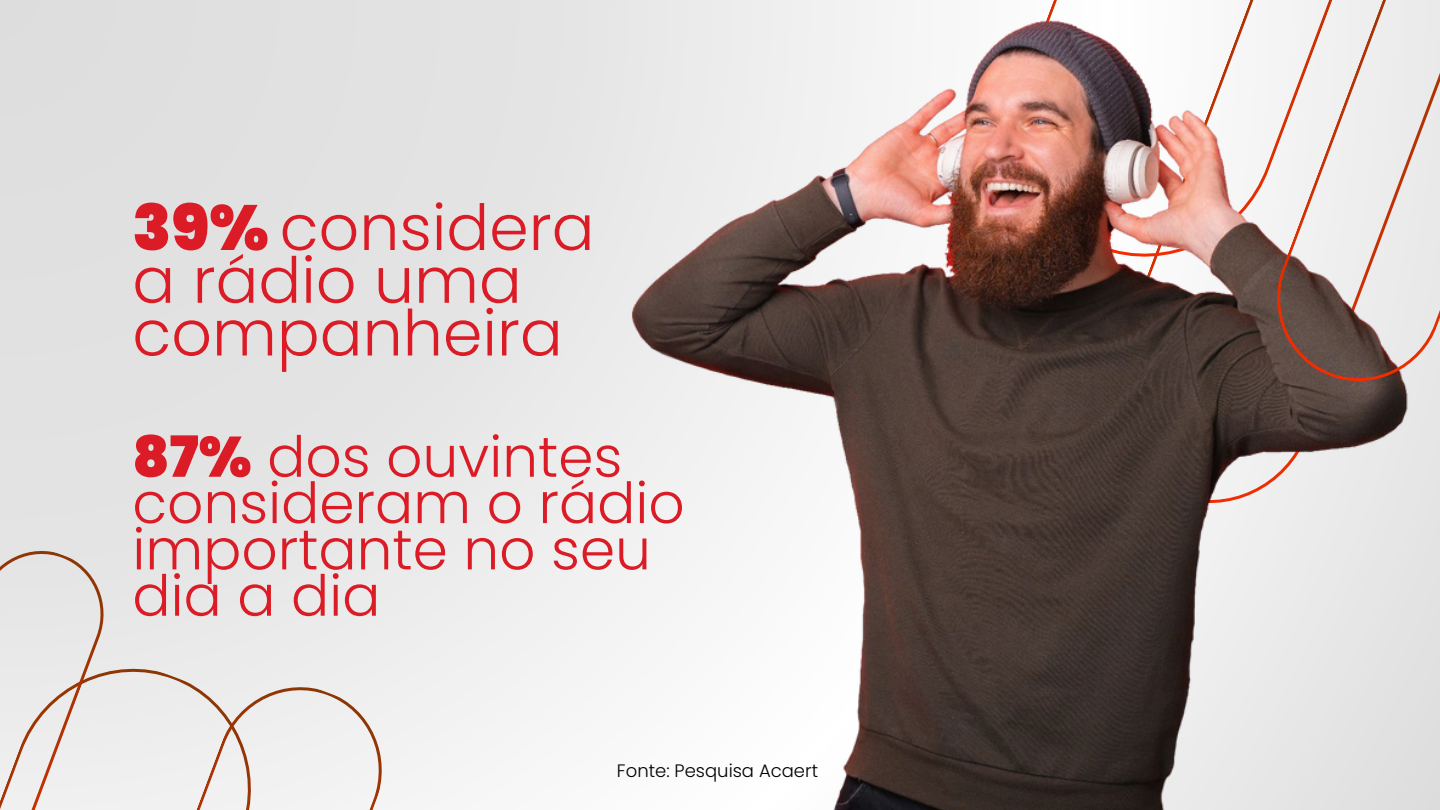
<style>
.page{position:relative;width:1440px;height:810px;background:#fff}
.page>*{position:absolute;margin:0;border:0;box-sizing:border-box;transform-origin:0 0}
.t1{font:300 63.4px/52.8px "Poppins";color:#db1c26}
.t2{font:300 56.6px/46.4px "Poppins";color:#db1c26}
.t3{font:300 18px "Poppins";color:#000}
.s1{font-weight:900}
</style>
<div class="page">
<div style="left:0;top:0;width:1440px;height:810px;background:linear-gradient(to bottom,#dcdcdc,#f4f4f4)"></div>
<svg style="left:999px;top:0;width:267px;height:12px"></svg>
<img style="left:592px;top:12px;width:848px;height:798px">
<svg style="left:1266px;top:0;width:174px;height:392px"></svg>
<div style="left:0;top:543px;width:393px;height:267px;background:#ebebeb"></div>
<h1 class="t1" style="left:132px;top:201px;width:464px"><span class="s1">39%</span> considera a rádio uma companheira</h1>
<h2 class="t2" style="left:132px;top:434px;width:554px"><span class="s1">87%</span> dos ouvintes consideram o rádio importante no seu dia a dia</h2>
<p class="t3" style="left:617px;top:758px;width:203px">Fonte: Pesquisa Acaert</p>
</div>
